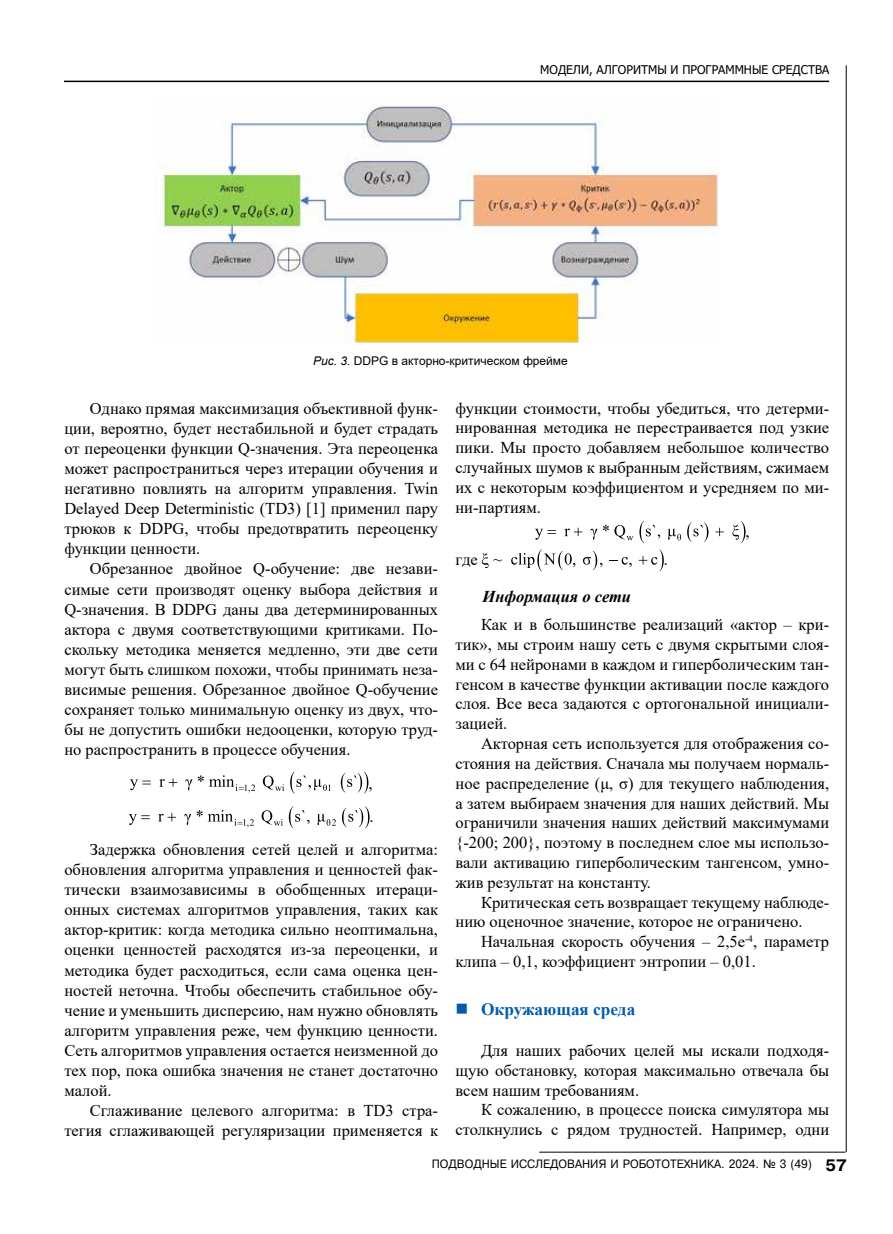
<style>
.page{position:relative;width:893px;height:1234px;background:#fff}
.page>*{position:absolute;margin:0;border:0;box-sizing:border-box;transform-origin:0 0}
.t1{font:700 17.25px "Times New Roman";color:#005baa}
.t2{font:16.5px/20.1px "Times New Roman";color:#000;text-align:justify}
.t3{font:italic 700 16.5px "Times New Roman";color:#000}
.t4{font:12px "Pragmatica Cyrillic";color:#000;scale:.95 1}
.t5{font:12px "Tahoma";color:#000}
.t6{font:12px "Arial";color:#000}
.s1{font-style:italic}
.s2{font-family:"Pragmatica CTT";font-weight:700;font-size:16.5px}
</style>
<div class="page">
<hr style="left:846px;top:65px;width:1px;height:1086px;background:#000">
<hr style="left:539px;top:1151px;width:306px;height:1px;background:#000">
<hr style="left:64px;top:81px;width:765px;height:1px;background:#000">
<svg style="left:185px;top:779px;width:7px;height:11px"></svg>
<svg style="left:263px;top:775px;width:21px;height:15px"></svg>
<svg style="left:290px;top:771px;width:41px;height:22px"></svg>
<svg style="left:341px;top:771px;width:27px;height:22px"></svg>
<svg style="left:198px;top:775px;width:57px;height:17px"></svg>
<svg style="left:130px;top:779px;width:21px;height:11px"></svg>
<svg style="left:159px;top:778px;width:18px;height:8px"></svg>
<svg style="left:184px;top:814px;width:7px;height:10px"></svg>
<svg style="left:262px;top:810px;width:21px;height:15px"></svg>
<svg style="left:289px;top:806px;width:21px;height:22px"></svg>
<svg style="left:317px;top:814px;width:19px;height:11px"></svg>
<svg style="left:342px;top:806px;width:28px;height:22px"></svg>
<svg style="left:197px;top:810px;width:57px;height:17px"></svg>
<svg style="left:129px;top:814px;width:21px;height:10px"></svg>
<svg style="left:158px;top:813px;width:18px;height:8px"></svg>
<img style="left:156px;top:106px;width:562px;height:237px">
<svg style="left:590px;top:524px;width:43px;height:16px"></svg>
<svg style="left:639px;top:521px;width:21px;height:22px"></svg>
<svg style="left:668px;top:528px;width:13px;height:12px"></svg>
<svg style="left:687px;top:522px;width:21px;height:20px"></svg>
<svg style="left:732px;top:521px;width:13px;height:22px"></svg>
<svg style="left:535px;top:528px;width:21px;height:11px"></svg>
<svg style="left:564px;top:527px;width:18px;height:9px"></svg>
<svg style="left:715px;top:527px;width:9px;height:9px"></svg>
<svg style="left:482px;top:553px;width:20px;height:15px"></svg>
<svg style="left:511px;top:549px;width:64px;height:22px"></svg>
<svg style="left:583px;top:551px;width:19px;height:19px"></svg>
<svg style="left:610px;top:556px;width:22px;height:11px"></svg>
<svg style="left:639px;top:549px;width:25px;height:22px"></svg>
<p class="t5" style="left:540px;top:62px;width:291px">МОДЕЛИ, АЛГОРИТМЫ И ПРОГРАММНЫЕ СРЕДСТВА</p>
<p class="t6" style="left:313px;top:352px;width:256px"><span class="s1">Рис. 3.</span> DDPG в акторно-критическом фрейме</p>
<p class="t2" style="left:455px;top:397px;width:375px">функции стоимости, чтобы убедиться, что детерми&shy;нированная методика не перестраивается под узкие пики. Мы просто добавляем небольшое количество случайных шумов к выбранным действиям, сжимаем их с некоторым коэффициентом и усредняем по ми&shy;ни-партиям.</p>
<p class="t2" style="left:745px;top:520px;width:6px">,</p>
<p class="t2" style="left:455px;top:549px;width:24px">где</p>
<p class="t2" style="left:664px;top:549px;width:6px">.</p>
<p class="t3" style="left:482px;top:584px;width:150px">Информация о сети</p>
<p class="t2" style="left:455px;top:614px;width:375px;text-indent:26px">Как и в большинстве реализаций «актор – кри&shy;тик», мы строим нашу сеть с двумя скрытыми слоя&shy;ми с 64 нейронами в каждом и гиперболическим тан&shy;генсом в качестве функции активации после каждого слоя. Все веса задаются с ортогональной инициали&shy;зацией.</p>
<p class="t2" style="left:455px;top:733px;width:375px;text-indent:26px">Акторная сеть используется для отображения со&shy;стояния на действия. Сначала мы получаем нормаль&shy;ное распределение (μ, σ) для текущего наблюдения, а затем выбираем значения для наших действий. Мы ограничили значения наших действий максимумами {-200; 200}, поэтому в последнем слое мы использо&shy;вали активацию гиперболическим тангенсом, умно&shy;жив результат на константу.</p>
<p class="t2" style="left:455px;top:891px;width:375px;text-indent:26px">Критическая сеть возвращает текущему наблюде&shy;нию оценочное значение, которое не ограничено.</p>
<p class="t2" style="left:455px;top:931px;width:375px;text-indent:26px">Начальная скорость обучения – 2,5e<sup>-4</sup>, параметр клипа – 0,1, коэффициент энтропии – 0,01.</p>
<p class="t1" style="left:481px;top:996px;width:156px">Окружающая среда</p>
<p class="t2" style="left:455px;top:1039px;width:375px;text-indent:26px">Для наших рабочих целей мы искали подходя&shy;щую обстановку, которая максимально отвечала бы всем нашим требованиям.</p>
<p class="t2" style="left:455px;top:1099px;width:375px;text-align:right">К сожалению, в процессе поиска симулятора мы столкнулись с рядом трудностей. Например, одни</p>
<p class="t2" style="left:64px;top:397px;width:375px;text-indent:26px">Однако прямая максимизация объективной функ&shy;ции, вероятно, будет нестабильной и будет страдать от переоценки функции Q-значения. Эта переоценка может распространиться через итерации обучения и негативно повлиять на алгоритм управления. Twin Delayed Deep Deterministic (TD3) [1] применил пару трюков к DDPG, чтобы предотвратить переоценку функции ценности.</p>
<p class="t2" style="left:64px;top:558px;width:375px;text-indent:26px">Обрезанное двойное Q-обучение: две незави&shy;симые сети производят оценку выбора действия и Q-значения. В DDPG даны два детерминированных актора с двумя соответствующими критиками. По&shy;скольку методика меняется медленно, эти две сети могут быть слишком похожи, чтобы принимать неза&shy;висимые решения. Обрезанное двойное Q-обучение сохраняет только минимальную оценку из двух, что&shy;бы не допустить ошибки недооценки, которую труд&shy;но распространить в процессе обучения.</p>
<p class="t2" style="left:368px;top:773px;width:6px">,</p>
<p class="t2" style="left:370px;top:805px;width:6px">.</p>
<p class="t2" style="left:90px;top:838px;width:350px">Задержка обновления сетей целей и алгоритма:</p>
<p class="t2" style="left:64px;top:858px;width:375px">обновления алгоритма управления и ценностей фак&shy;тически взаимозависимы в обобщенных итераци&shy;онных системах алгоритмов управления, таких как актор-критик: когда методика сильно неоптимальна, оценки ценностей расходятся из-за переоценки, и методика будет расходиться, если сама оценка цен&shy;ностей неточна. Чтобы обеспечить стабильное обу&shy;чение и уменьшить дисперсию, нам нужно обновлять алгоритм управления реже, чем функцию ценности.<br>Сеть алгоритмов управления остается неизменной до тех пор, пока ошибка значения не станет достаточно малой.</p>
<p class="t2" style="left:64px;top:1099px;width:375px;text-align:right">Сглаживание целевого алгоритма: в TD3 стра&shy;тегия сглаживающей регуляризации применяется к</p>
<p class="t4" style="left:432px;top:1157px;width:438px">ПОДВОДНЫЕ ИССЛЕДОВАНИЯ И РОБОТОТЕХНИКА. 2024. ¹ 3 (49) <span class="s2">57</span></p>
</div>
